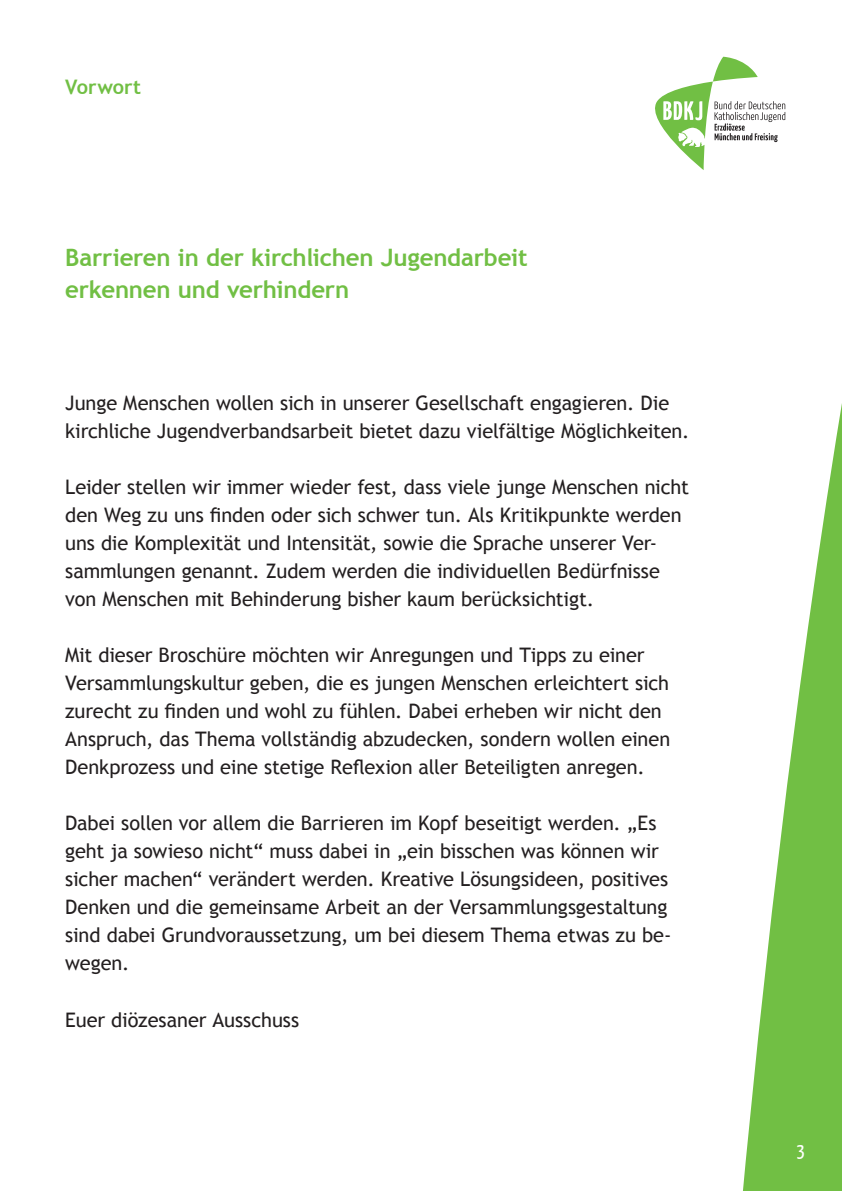
<style>
.page{position:relative;width:842px;height:1191px;background:#fff}
.page>*{position:absolute;margin:0;border:0;box-sizing:border-box;transform-origin:0 0}
.t1{font:700 24px/32px "Trebuchet MS";letter-spacing:-.005em;color:#71bf44}
.t2{font:20px/28px "Trebuchet MS";letter-spacing:-.005em;color:#231f20}
.t3{font:700 20px "Trebuchet MS";letter-spacing:.005em;color:#71bf44}
.t4{font:20px "BDKJ";color:#fff}
</style>
<div class="page">
<svg style="left:655px;top:57px;width:130px;height:113px"></svg>
<svg style="left:743px;top:403px;width:99px;height:788px;fill:#71bf44"></svg>
<p class="t3" style="left:65px;top:75px;width:77px">Vorwort</p>
<p class="t1" style="left:65px;top:242px;width:464px">Barrieren in der kirchlichen Jugendarbeit erkennen und verhindern</p>
<p class="t2" style="left:65px;top:389px;width:626px">Junge Menschen wollen sich in unserer Gesellschaft engagieren. Die kirchliche Jugendverbandsarbeit bietet dazu vielfältige Möglichkeiten.</p>
<p class="t2" style="left:65px;top:473px;width:625px">Leider stellen wir immer wieder fest, dass viele junge Menschen nicht den Weg zu uns finden oder sich schwer tun. Als Kritikpunkte werden uns die Komplexität und Intensität, sowie die Sprache unserer Ver&shy;sammlungen genannt. Zudem werden die individuellen Bedürfnisse von Menschen mit Behinderung bisher kaum berücksichtigt.</p>
<p class="t2" style="left:65px;top:641px;width:606px">Mit dieser Broschüre möchten wir Anregungen und Tipps zu einer Versammlungskultur geben, die es jungen Menschen erleichtert sich zurecht zu finden und wohl zu fühlen. Dabei erheben wir nicht den Anspruch, das Thema vollständig abzudecken, sondern wollen einen Denkprozess und eine stetige Reflexion aller Beteiligten anregen.</p>
<p class="t2" style="left:65px;top:809px;width:608px">Dabei sollen vor allem die Barrieren im Kopf beseitigt werden. „Es geht ja sowieso nicht“ muss dabei in „ein bisschen was können wir sicher machen“ verändert werden. Kreative Lösungsideen, positives Denken und die gemeinsame Arbeit an der Versammlungsgestaltung sind dabei Grundvoraussetzung, um bei diesem Thema etwas zu be&shy;wegen.</p>
<p class="t2" style="left:65px;top:1005px;width:235px">Euer diözesaner Ausschuss</p>
<p class="t4" style="left:796px;top:1137px;width:10px">3</p>
</div>
